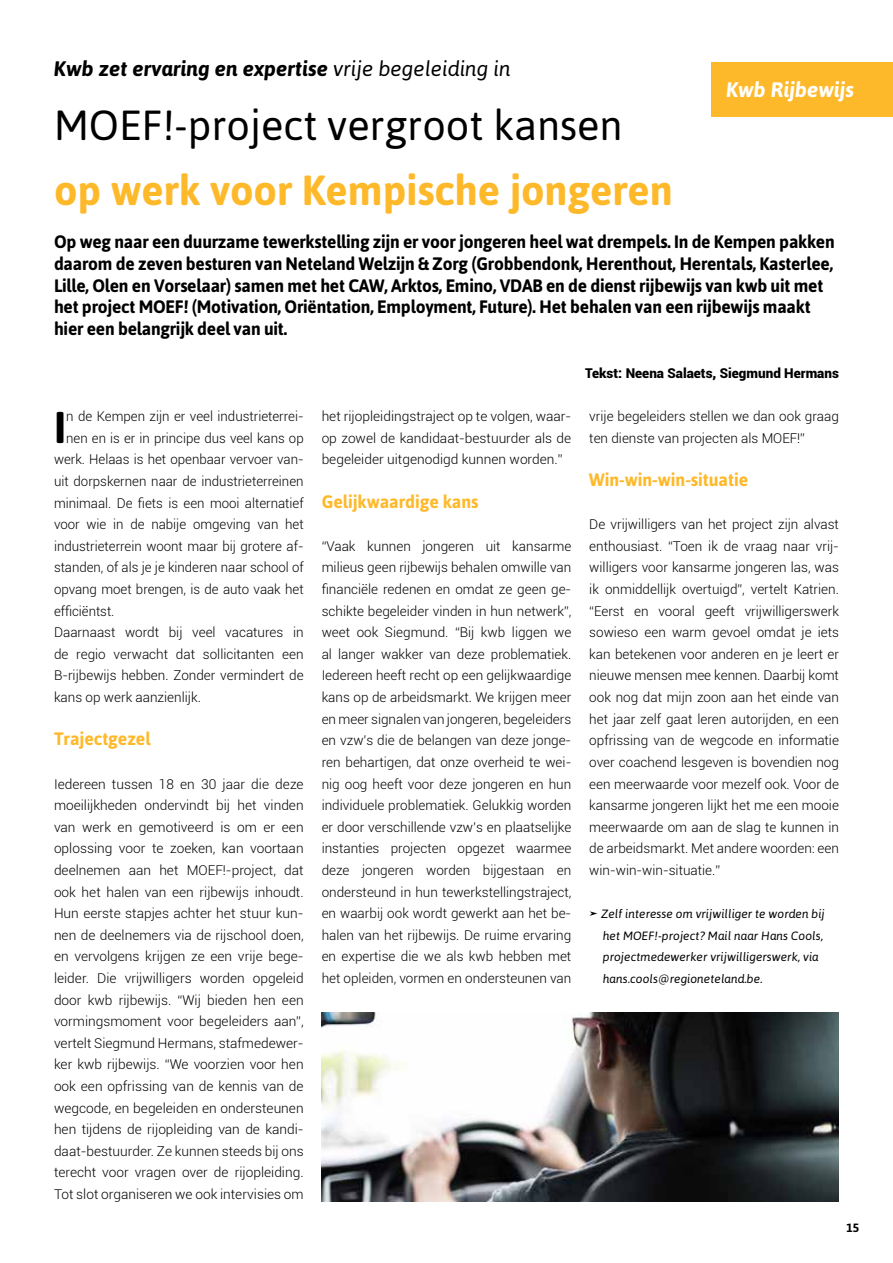
<style>
.page{position:relative;width:893px;height:1263px;background:#fff}
.page>*{position:absolute;margin:0;border:0;box-sizing:border-box;transform-origin:0 0}
.t1{font:700 44.25px "Asap";color:#000}
.t2{font:42px "Asap";color:#000}
.t3{font:700 42px "Asap";color:#feb92b}
.t4{font:italic 700 21px "Asap";color:#000}
.t5{font:italic 700 21px "Asap";color:#fff}
.t6{font:700 18px/21.6px "Asap";letter-spacing:-.01em;color:#000;scale:.96 1}
.t7{font:700 18px "Asap";color:#feb92b}
.t8{font:300 13.5px/21.6px "Roboto";color:#000;text-align:justify}
.t9{font:900 13.5px "Roboto";color:#000}
.t10{font:italic 12px/21.6px "Asap";color:#000}
.t11{font:700 12px "Asap";color:#000}
.s1{font-weight:400}
.s2{font-family:"Arrows";font-style:normal}
</style>
<div class="page">
<div style="left:711px;top:63px;width:182px;height:54px;background:#feb92b"></div>
<img style="left:322px;top:1012px;width:517px;height:190px">
<h3 class="t4" style="left:54px;top:56px;width:458px">Kwb zet ervaring en expertise <span class="s1">vrije begeleiding in</span></h3>
<h2 class="t2" style="left:54px;top:101px;width:570px">MOEF!-project vergroot kansen</h2>
<h2 class="t3" style="left:54px;top:166px;width:620px">op werk voor Kempische jongeren</h2>
<p class="t6" style="left:54px;top:231px;width:815px">Op weg naar een duurzame tewerkstelling zijn er voor jongeren heel wat drempels. In de Kempen pakken daarom de zeven besturen van Neteland Welzijn &amp; Zorg (Grobbendonk, Herenthout, Herentals, Kasterlee, Lille, Olen en Vorselaar) samen met het CAW, Arktos, Emino, VDAB en de dienst rijbewijs van kwb uit met het project MOEF! (Motivation, Oriëntation, Employment, Future). Het behalen van een rijbewijs maakt hier een belangrijk deel van uit.</p>
<p class="t9" style="left:585px;top:364px;width:255px">Tekst: Neena Salaets, Siegmund Hermans</p>
<h1 class="t1" style="left:54px;top:401px;width:14px">I</h1>
<p class="t8" style="left:66px;top:405px;width:239px">n de Kempen zijn er veel industrieterrei-</p>
<h3 class="t5" style="left:726px;top:78px;width:129px">Kwb Rijbewijs</h3>
<p class="t8" style="left:322px;top:405px;width:251px">het rijopleidingstraject op te volgen, waar&shy;op zowel de kandidaat-bestuurder als de begeleider uitgenodigd kunnen worden.”</p>
<h3 class="t7" style="left:322px;top:491px;width:158px">Gelijkwaardige kans</h3>
<p class="t8" style="left:322px;top:535px;width:251px">“Vaak kunnen jongeren uit kansarme milieus geen rijbewijs behalen omwille van financiële redenen en omdat ze geen ge&shy;schikte begeleider vinden in hun netwerk”, weet ook Siegmund. “Bij kwb liggen we al langer wakker van deze problematiek.<br>Iedereen heeft recht op een gelijkwaardige kans op de arbeidsmarkt. We krijgen meer en meer signalen van jongeren, begeleiders en vzw’s die de belangen van deze jonge&shy;ren behartigen, dat onze overheid te wei&shy;nig oog heeft voor deze jongeren en hun individuele problematiek. Gelukkig worden er door verschillende vzw’s en plaatselijke instanties projecten opgezet waarmee deze jongeren worden bijgestaan en ondersteund in hun tewerkstellingstraject, en waarbij ook wordt gewerkt aan het be&shy;halen van het rijbewijs. De ruime ervaring en expertise die we als kwb hebben met het opleiden, vormen en ondersteunen van</p>
<p class="t8" style="left:589px;top:405px;width:251px">vrije begeleiders stellen we dan ook graag ten dienste van projecten als MOEF!”</p>
<h3 class="t7" style="left:589px;top:469px;width:160px">Win-win-win-situatie</h3>
<p class="t8" style="left:589px;top:513px;width:251px">De vrijwilligers van het project zijn alvast enthousiast. “Toen ik de vraag naar vrij&shy;willigers voor kansarme jongeren las, was ik onmiddellijk overtuigd”, vertelt Katrien. “Eerst en vooral geeft vrijwilligerswerk sowieso een warm gevoel omdat je iets kan betekenen voor anderen en je leert er nieuwe mensen mee kennen. Daarbij komt ook nog dat mijn zoon aan het einde van het jaar zelf gaat leren autorijden, en een opfrissing van de wegcode en informatie over coachend lesgeven is bovendien nog een meerwaarde voor mezelf ook. Voor de kansarme jongeren lijkt het me een mooie meerwaarde om aan de slag te kunnen in de arbeidsmarkt. Met andere woorden: een win-win-win-situatie.”</p>
<p class="t10" style="left:603px;top:903px;width:224px;text-indent:-14px"><span class="s2">a</span> Zelf interesse om vrijwilliger te worden bij het MOEF!-project? Mail naar Hans Cools, projectmedewerker vrijwilligerswerk, via hans.cools@regioneteland.be.</p>
<p class="t8" style="left:66px;top:427px;width:239px">nen en is er in principe dus veel kans op</p>
<p class="t8" style="left:54px;top:448px;width:251px">werk. Helaas is het openbaar vervoer van-</p>
<p class="t8" style="left:54px;top:470px;width:251px">uit dorpskernen naar de industrieterreinen</p>
<p class="t8" style="left:54px;top:492px;width:251px">minimaal. De fiets is een mooi alternatief</p>
<p class="t8" style="left:54px;top:513px;width:251px">voor wie in de nabije omgeving van het</p>
<p class="t8" style="left:54px;top:535px;width:251px">industrieterrein woont maar bij grotere af-</p>
<p class="t8" style="left:54px;top:556px;width:251px">standen, of als je je kinderen naar school of</p>
<p class="t8" style="left:54px;top:578px;width:251px">opvang moet brengen, is de auto vaak het</p>
<p class="t8" style="left:54px;top:600px;width:62px">efficiëntst.</p>
<p class="t8" style="left:54px;top:621px;width:251px">Daarnaast wordt bij veel vacatures in</p>
<p class="t8" style="left:54px;top:643px;width:251px">de regio verwacht dat sollicitanten een</p>
<p class="t8" style="left:54px;top:664px;width:251px">B-rijbewijs hebben. Zonder vermindert de</p>
<p class="t8" style="left:54px;top:686px;width:148px">kans op werk aanzienlijk.</p>
<h3 class="t7" style="left:54px;top:728px;width:98px">Trajectgezel</h3>
<p class="t8" style="left:54px;top:772px;width:251px">Iedereen tussen 18 en 30 jaar die deze moeilijkheden ondervindt bij het vinden van werk en gemotiveerd is om er een oplossing voor te zoeken, kan voortaan deelnemen aan het MOEF!-project, dat ook het halen van een rijbewijs inhoudt.<br>Hun eerste stapjes achter het stuur kun&shy;nen de deelnemers via de rijschool doen, en vervolgens krijgen ze een vrije bege&shy;leider. Die vrijwilligers worden opgeleid door kwb rijbewijs. “Wij bieden hen een vormingsmoment voor begeleiders aan”, vertelt Siegmund Hermans, stafmedewer&shy;ker kwb rijbewijs. “We voorzien voor hen ook een opfrissing van de kennis van de wegcode, en begeleiden en ondersteunen hen tijdens de rijopleiding van de kandi&shy;daat-bestuurder. Ze kunnen steeds bij ons terecht voor vragen over de rijopleiding.<br>Tot slot organiseren we ook intervisies om</p>
<p class="t11" style="left:846px;top:1220px;width:14px">15</p>
</div>
